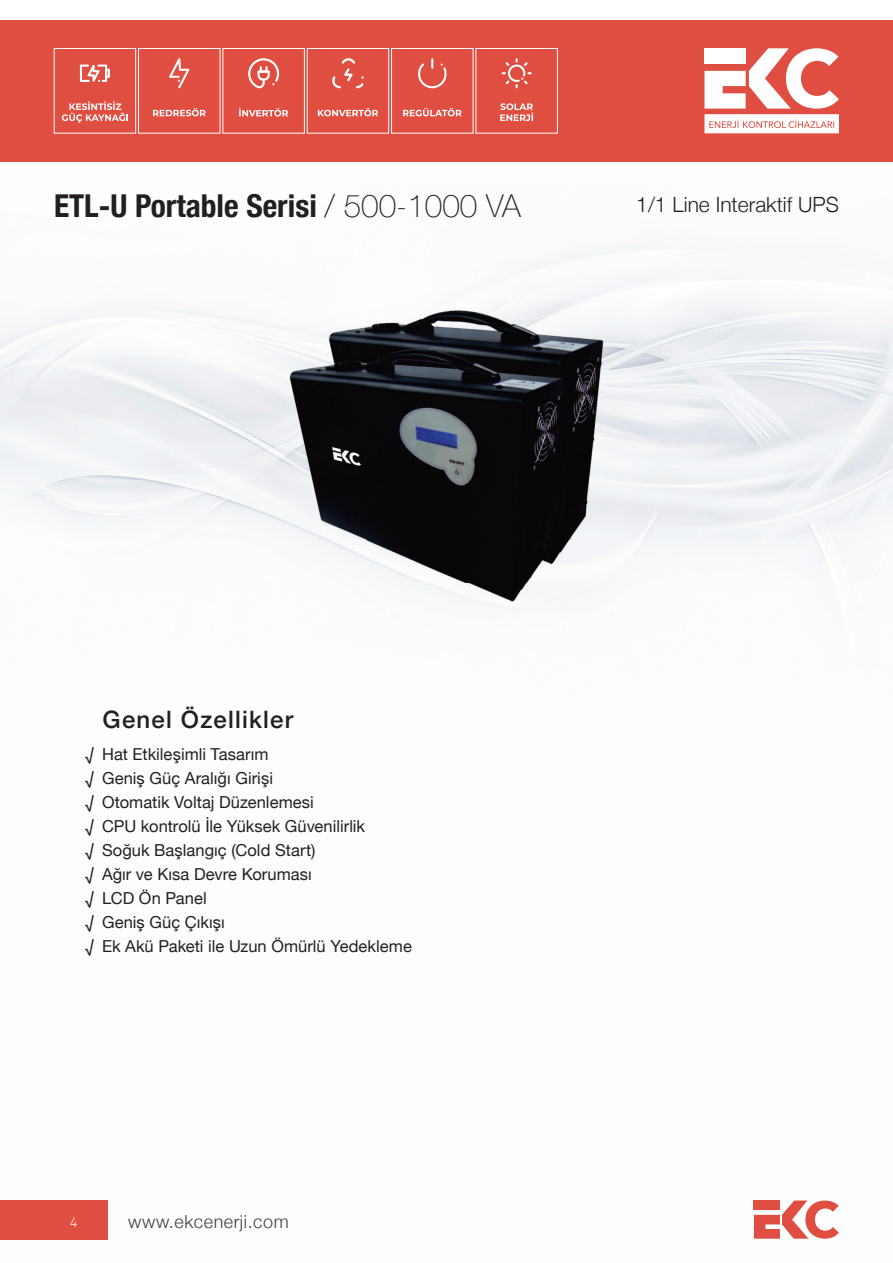
<style>
.page{position:relative;width:893px;height:1263px;background:#fff}
.page>*{position:absolute;margin:0;border:0;box-sizing:border-box;transform-origin:0 0}
.t1{font:700 condensed 31.5px "Helvetica Neue";color:#231f20}
.t2{font:500 24px "Helvetica Neue";letter-spacing:.05em;color:#231f20}
.t3{font:300 21px "Helvetica Neue";color:#231f20}
.t4{font:300 18px "Helvetica Neue";letter-spacing:.03em;color:#3c3e40}
.t5{font:16.5px/24px "Helvetica Neue";letter-spacing:.005em;color:#231f20}
.t6{font:300 15px "Macho";color:#fff}
.s1{font-weight:100;font-stretch:normal}
</style>
<div class="page">
<div style="left:0;top:20px;width:893px;height:142px;background:#df4e40"></div>
<svg style="left:704px;top:48px;width:135px;height:85px"></svg>
<svg style="left:754px;top:1200px;width:85px;height:39px"></svg>
<div style="left:0;top:1200px;width:107px;height:39px;background:#e04e40"></div>
<div style="left:54px;top:48px;width:82px;height:85px;border:1px solid #fff"></div>
<div style="left:138px;top:48px;width:82px;height:85px;border:1px solid #fff"></div>
<div style="left:223px;top:48px;width:82px;height:85px;border:1px solid #fff"></div>
<div style="left:307px;top:48px;width:82px;height:85px;border:1px solid #fff"></div>
<div style="left:391px;top:48px;width:82px;height:85px;border:1px solid #fff"></div>
<div style="left:476px;top:48px;width:82px;height:85px;border:1px solid #fff"></div>
<svg style="left:418px;top:58px;width:29px;height:30px"></svg>
<svg style="left:169px;top:58px;width:20px;height:30px"></svg>
<svg style="left:502px;top:58px;width:30px;height:30px"></svg>
<svg style="left:248px;top:58px;width:31px;height:30px"></svg>
<svg style="left:332px;top:58px;width:32px;height:30px"></svg>
<svg style="left:80px;top:65px;width:30px;height:17px"></svg>
<svg style="left:62px;top:101px;width:66px;height:22px"></svg>
<svg style="left:153px;top:108px;width:53px;height:8px"></svg>
<svg style="left:239px;top:108px;width:49px;height:9px"></svg>
<svg style="left:318px;top:108px;width:60px;height:8px"></svg>
<svg style="left:403px;top:108px;width:59px;height:8px"></svg>
<svg style="left:500px;top:103px;width:33px;height:18px"></svg>
<img style="left:0;top:249px;width:893px;height:360px">
<h1 class="t1" style="left:54px;top:180px;width:468px">ETL-U Portable Serisi <span class="s1">/ 500-1000 VA</span></h1>
<p class="t3" style="left:636px;top:188px;width:204px">1/1 Line Interaktif UPS</p>
<h2 class="t2" style="left:103px;top:700px;width:192px">Genel Özellikler</h2>
<p class="t5" style="left:85px;top:743px;width:328px">√ Hat Etkileşimli Tasarım<br>√ Geniş Güç Aralığı Girişi<br>√ Otomatik Voltaj Düzenlemesi<br>√ CPU kontrolü İle Yüksek Güvenilirlik<br>√ Soğuk Başlangıç (Cold Start)<br>√ Ağır ve Kısa Devre Koruması<br>√ LCD Ön Panel<br>√ Geniş Güç Çıkışı<br>√ Ek Akü Paketi ile Uzun Ömürlü Yedekleme</p>
<p class="t6" style="left:70px;top:1207px;width:8px">4</p>
<p class="t4" style="left:128px;top:1207px;width:162px">www.ekcenerji.com</p>
</div>
